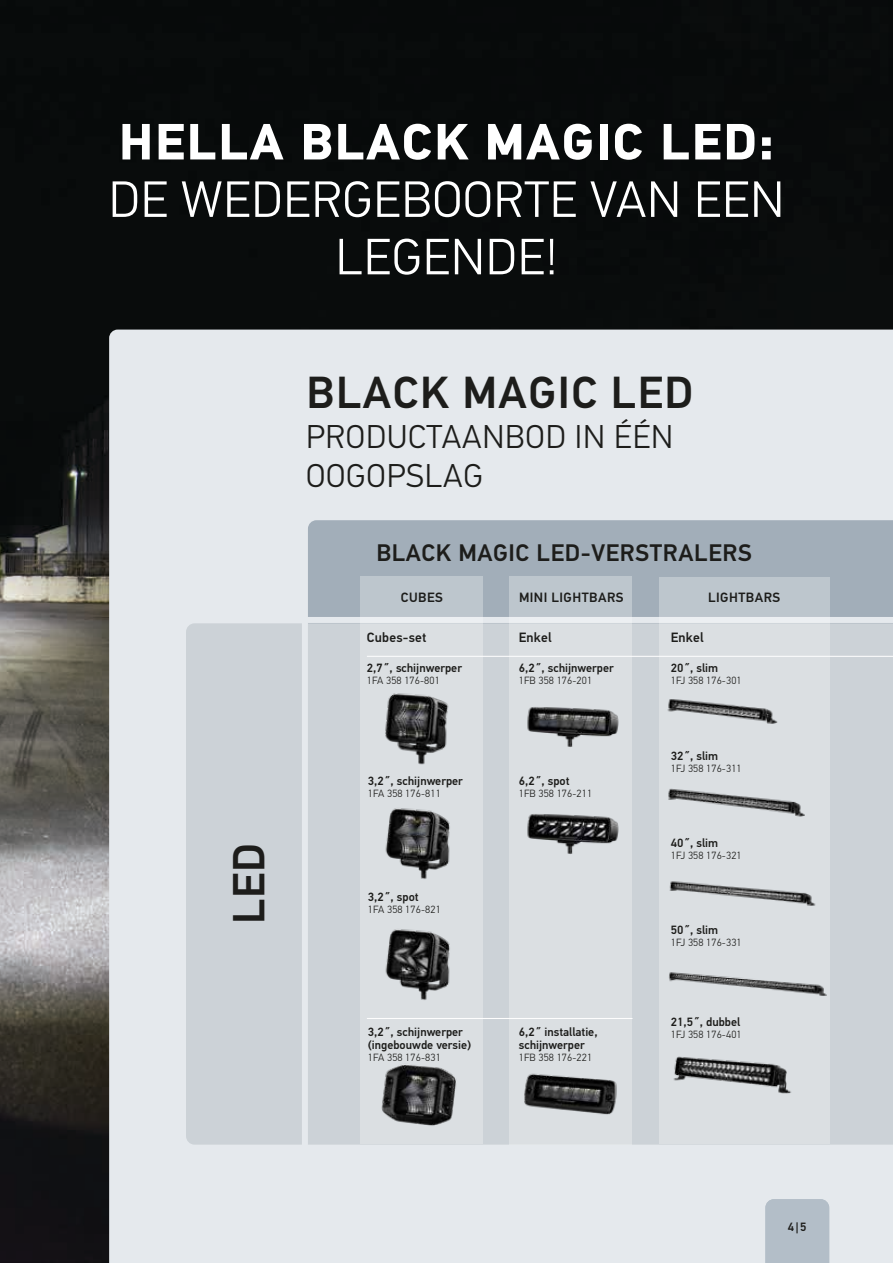
<style>
.page{position:relative;width:893px;height:1263px;background:#fff}
.page>*{position:absolute;margin:0;border:0;box-sizing:border-box;transform-origin:0 0}
.t1{font:300 51px/57.4px "Hella DIN Universal";letter-spacing:.015em;color:#fff;text-align:center}
.t2{font:700 51px "Hella DIN Universal";letter-spacing:.035em;color:#fff}
.t3{font:500 45px "Hella DIN Universal";letter-spacing:.035em;color:#1d1d1b}
.t4{font:300 33px/39.6px "Hella DIN Universal";letter-spacing:.025em;color:#1d1d1b}
.t5{font:500 24px "Hella DIN Universal";letter-spacing:.025em;color:#1d1d1b}
.t6{font:500 13.5px "Hella DIN Universal";letter-spacing:.035em;color:#1d1d1b}
.t7{font:500 13.5px "Hella DIN Universal";letter-spacing:.015em;color:#1d1d1b}
.t8{font:500 12px/12.6px "Hella DIN Universal";color:#1d1d1b}
.t9{font:300 10.5px "Hella DIN Universal";letter-spacing:.015em;color:#1d1d1b}
</style>
<div class="page">
<img style="left:0;top:0;width:893px;height:1263px">
<div style="left:109px;top:330px;width:784px;height:933px;background:#e5e9ed"></div>
<div style="left:308px;top:520px;width:585px;height:97px;background:#a2aeb9"></div>
<div style="left:186px;top:623px;width:707px;height:521px;background:#ccd2d7"></div>
<div style="left:302px;top:623px;width:6px;height:523px;background:#e5e9ed"></div>
<div style="left:306px;top:617px;width:587px;height:6px;background:#e5e9ed"></div>
<hr style="left:367px;top:1018px;width:265px;height:1px;background:#fff">
<hr style="left:367px;top:656px;width:526px;height:1px;background:#fff">
<svg style="left:659px;top:576px;width:170px;height:567px;background:#d8dce0"></svg>
<svg style="left:360px;top:576px;width:123px;height:568px;background:#d7dbdf"></svg>
<svg style="left:510px;top:576px;width:122px;height:568px;background:#d8dce0"></svg>
<img style="left:355px;top:684px;width:125px;height:84px">
<img style="left:374px;top:801px;width:87px;height:83px">
<img style="left:374px;top:921px;width:87px;height:84px">
<img style="left:355px;top:1053px;width:125px;height:84px">
<img style="left:523px;top:703px;width:98px;height:46px">
<img style="left:523px;top:810px;width:98px;height:47px">
<img style="left:510px;top:1055px;width:123px;height:82px">
<img style="left:665px;top:697px;width:114px;height:28px">
<img style="left:665px;top:787px;width:141px;height:30px">
<img style="left:665px;top:878px;width:153px;height:30px">
<img style="left:665px;top:970px;width:163px;height:28px">
<img style="left:667px;top:1055px;width:133px;height:40px">
<div style="left:765px;top:1199px;width:64px;height:64px;background:#b3bec8"></div>
<h1 class="t2" style="left:119px;top:109px;width:657px">HELLA BLACK MAGIC LED:</h1>
<h1 class="t1" style="left:109px;top:174px;width:677px">DE WEDERGEBOORTE VAN EEN<br>LEGENDE!</h1>
<h2 class="t3" style="left:307px;top:364px;width:388px">BLACK MAGIC LED</h2>
<h3 class="t4" style="left:306px;top:419px;width:369px">PRODUCTAANBOD IN ÉÉN<br>OOGOPSLAG</h3>
<h3 class="t5" style="left:376px;top:538px;width:377px">BLACK MAGIC LED-VERSTRALERS</h3>
<p class="t6" style="left:401px;top:588px;width:43px">CUBES</p>
<p class="t6" style="left:519px;top:588px;width:106px">MINI LIGHTBARS</p>
<p class="t6" style="left:708px;top:588px;width:74px">LIGHTBARS</p>
<h2 class="t3" style="left:221px;top:924px;width:82px;rotate:-90deg">LED</h2>
<p class="t7" style="left:367px;top:629px;width:61px">Cubes-set</p>
<p class="t8" style="left:367px;top:662px;width:97px">2,7˝, schijnwerper</p>
<p class="t9" style="left:367px;top:674px;width:74px">1FA 358 176-801</p>
<p class="t6" style="left:519px;top:629px;width:35px">Enkel</p>
<p class="t6" style="left:671px;top:629px;width:35px">Enkel</p>
<p class="t8" style="left:519px;top:662px;width:97px">6,2˝, schijnwerper</p>
<p class="t9" style="left:519px;top:674px;width:75px">1FB 358 176-201</p>
<p class="t8" style="left:671px;top:662px;width:49px">20˝, slim</p>
<p class="t9" style="left:671px;top:674px;width:72px">1FJ 358 176-301</p>
<p class="t8" style="left:671px;top:750px;width:49px">32˝, slim</p>
<p class="t9" style="left:671px;top:762px;width:72px">1FJ 358 176-311</p>
<p class="t8" style="left:368px;top:775px;width:97px">3,2˝, schijnwerper</p>
<p class="t9" style="left:368px;top:787px;width:74px">1FA 358 176-811</p>
<p class="t8" style="left:519px;top:775px;width:52px">6,2˝, spot</p>
<p class="t9" style="left:519px;top:787px;width:75px">1FB 358 176-211</p>
<p class="t8" style="left:671px;top:838px;width:49px">40˝, slim</p>
<p class="t9" style="left:671px;top:849px;width:72px">1FJ 358 176-321</p>
<p class="t8" style="left:368px;top:891px;width:52px">3,2˝, spot</p>
<p class="t9" style="left:368px;top:903px;width:74px">1FA 358 176-821</p>
<p class="t8" style="left:671px;top:925px;width:49px">50˝, slim</p>
<p class="t9" style="left:671px;top:936px;width:72px">1FJ 358 176-331</p>
<p class="t8" style="left:368px;top:1027px;width:105px">3,2˝, schijnwerper (ingebouwde versie)</p>
<p class="t9" style="left:368px;top:1051px;width:74px">1FA 358 176-831</p>
<p class="t8" style="left:519px;top:1027px;width:80px">6,2˝ installatie, schijnwerper</p>
<p class="t9" style="left:519px;top:1051px;width:75px">1FB 358 176-221</p>
<p class="t8" style="left:671px;top:1016px;width:71px">21,5˝, dubbel</p>
<p class="t9" style="left:671px;top:1028px;width:72px">1FJ 358 176-401</p>
<p class="t8" style="left:788px;top:1221px;width:20px">4|5</p>
</div>
